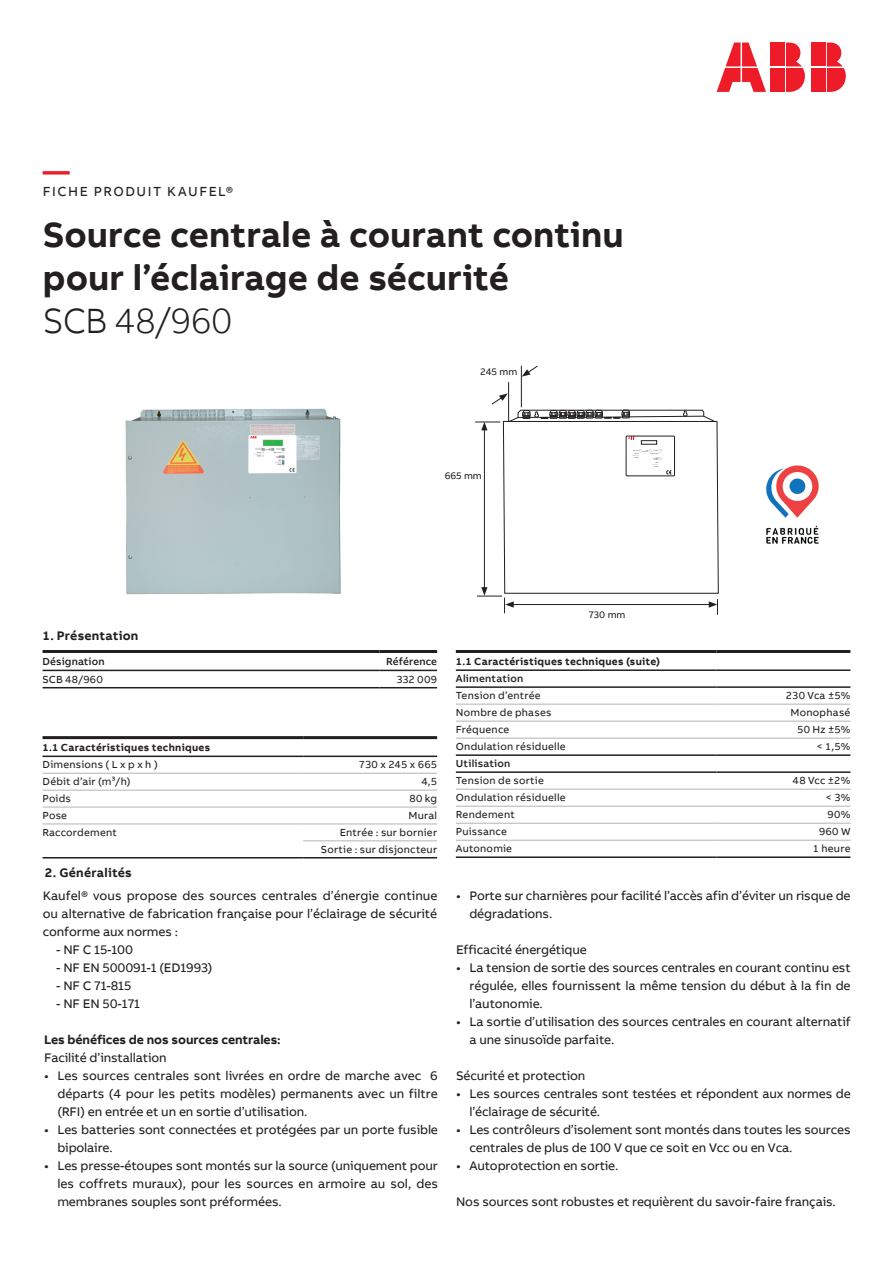
<style>
.page{position:relative;width:893px;height:1263px;background:#fff}
.page>*{position:absolute;margin:0;border:0;box-sizing:border-box;transform-origin:0 0}
.t1{font:700 36px/43.2px "AB Bvoice";color:#231f20}
.t2{font:300 36px "AB Bvoice";letter-spacing:-.005em;color:#231f20;scale:.96 1}
.t3{font:700 27px "AB Bvoice";color:#ee1c28}
.t4{font:13.5px "AB Bvoice";letter-spacing:.11em;color:#231f20}
.t5{font:12.75px/18px "AB Bvoice";letter-spacing:-.01em;color:#231f20}
.t6{font:700 12.75px "AB Bvoice";letter-spacing:-.01em;color:#231f20}
.t7{font:700 12.75px "AB Bvoice";letter-spacing:.015em;color:#231f20}
.t8{font:700 12.75px "AB Bvoice";letter-spacing:.02em;color:#231f20}
.t9{font:10.5px/17px "AB Bvoice";letter-spacing:.02em;color:#231f20;text-align:right}
.t10{font:700 10.5px "AB Bvoice";letter-spacing:.025em;color:#231f20}
.t11{font:500 10.5px "AB Bvoice";letter-spacing:.02em;color:#231f20}
.t12{font:9.75px "AB Bvoice";color:#231f20}
</style>
<div class="page">
<hr style="left:43px;top:670px;width:336px;height:1px;background:#231f20">
<hr style="left:379px;top:670px;width:58px;height:1px;background:#231f20">
<hr style="left:43px;top:650px;width:336px;height:3px;background:#231f20">
<hr style="left:379px;top:650px;width:58px;height:3px;background:#231f20">
<hr style="left:43px;top:687px;width:336px;height:1px;background:#231f20">
<hr style="left:379px;top:687px;width:58px;height:1px;background:#231f20">
<hr style="left:456px;top:704px;width:260px;height:1px;background:#b2b3b7">
<hr style="left:716px;top:704px;width:134px;height:1px;background:#b2b3b7">
<hr style="left:456px;top:721px;width:260px;height:1px;background:#b2b3b7">
<hr style="left:716px;top:721px;width:134px;height:1px;background:#b2b3b7">
<hr style="left:456px;top:738px;width:260px;height:1px;background:#b2b3b7">
<hr style="left:716px;top:738px;width:134px;height:1px;background:#b2b3b7">
<hr style="left:456px;top:789px;width:260px;height:1px;background:#b2b3b7">
<hr style="left:716px;top:789px;width:134px;height:1px;background:#b2b3b7">
<hr style="left:456px;top:806px;width:260px;height:1px;background:#b2b3b7">
<hr style="left:716px;top:806px;width:134px;height:1px;background:#b2b3b7">
<hr style="left:456px;top:823px;width:260px;height:1px;background:#b2b3b7">
<hr style="left:716px;top:823px;width:134px;height:1px;background:#b2b3b7">
<hr style="left:456px;top:840px;width:260px;height:1px;background:#b2b3b7">
<hr style="left:716px;top:840px;width:134px;height:1px;background:#b2b3b7">
<hr style="left:456px;top:856px;width:260px;height:2px;background:#231f20">
<hr style="left:716px;top:856px;width:134px;height:2px;background:#231f20">
<hr style="left:456px;top:650px;width:260px;height:3px;background:#231f20">
<hr style="left:716px;top:650px;width:134px;height:3px;background:#231f20">
<hr style="left:456px;top:669px;width:260px;height:2px;background:#231f20">
<hr style="left:716px;top:669px;width:134px;height:2px;background:#231f20">
<hr style="left:456px;top:686px;width:260px;height:2px;background:#231f20">
<hr style="left:716px;top:686px;width:134px;height:2px;background:#231f20">
<hr style="left:456px;top:754px;width:260px;height:2px;background:#231f20">
<hr style="left:716px;top:754px;width:134px;height:2px;background:#231f20">
<hr style="left:456px;top:771px;width:260px;height:2px;background:#231f20">
<hr style="left:716px;top:771px;width:134px;height:2px;background:#231f20">
<div style="left:811px;top:43px;width:14px;height:23px;background:#ee1c28"></div>
<div style="left:811px;top:68px;width:14px;height:24px;background:#ee1c28"></div>
<svg style="left:827px;top:43px;width:19px;height:49px"></svg>
<svg style="left:717px;top:43px;width:49px;height:49px"></svg>
<div style="left:770px;top:43px;width:14px;height:23px;background:#ee1c28"></div>
<div style="left:770px;top:68px;width:14px;height:24px;background:#ee1c28"></div>
<svg style="left:786px;top:43px;width:19px;height:49px"></svg>
<hr style="left:521px;top:366px;width:1px;height:41px;background:#231f20">
<hr style="left:508px;top:382px;width:1px;height:39px;background:#231f20">
<svg style="left:522px;top:365px;width:16px;height:12px"></svg>
<img style="left:125px;top:408px;width:216px;height:187px">
<svg style="left:475px;top:393px;width:244px;height:222px"></svg>
<div style="left:641px;top:440px;width:16px;height:4px;border:1px solid #231f20"></div>
<img style="left:766px;top:465px;width:53px;height:79px">
<hr style="left:43px;top:773px;width:260px;height:1px;background:#b2b3b7">
<hr style="left:303px;top:773px;width:134px;height:1px;background:#b2b3b7">
<hr style="left:43px;top:790px;width:260px;height:1px;background:#b2b3b7">
<hr style="left:303px;top:790px;width:134px;height:1px;background:#b2b3b7">
<hr style="left:43px;top:807px;width:260px;height:1px;background:#b2b3b7">
<hr style="left:303px;top:807px;width:134px;height:1px;background:#b2b3b7">
<hr style="left:43px;top:823px;width:260px;height:1px;background:#b2b3b7">
<hr style="left:303px;top:823px;width:134px;height:1px;background:#b2b3b7">
<hr style="left:303px;top:840px;width:134px;height:1px;background:#b2b3b7">
<hr style="left:43px;top:736px;width:260px;height:3px;background:#231f20">
<hr style="left:303px;top:736px;width:134px;height:3px;background:#231f20">
<hr style="left:43px;top:755px;width:260px;height:2px;background:#231f20">
<hr style="left:303px;top:755px;width:134px;height:2px;background:#231f20">
<hr style="left:43px;top:857px;width:260px;height:1px;background:#231f20">
<hr style="left:303px;top:857px;width:134px;height:1px;background:#231f20">
<h2 class="t3" style="left:43px;top:154px;width:28px">—</h2>
<p class="t4" style="left:43px;top:183px;width:192px">FICHE PRODUIT KAUFEL®</p>
<h1 class="t1" style="left:43px;top:213px;width:582px">Source centrale à courant continu pour l’éclairage de sécurité</h1>
<h1 class="t2" style="left:43px;top:300px;width:199px">SCB 48/960</h1>
<p class="t12" style="left:481px;top:365px;width:38px">245 mm</p>
<p class="t12" style="left:445px;top:470px;width:39px">665 mm</p>
<p class="t7" style="left:43px;top:628px;width:97px">1. Présentation</p>
<p class="t11" style="left:43px;top:655px;width:64px">Désignation</p>
<p class="t11" style="left:386px;top:655px;width:53px">Référence</p>
<p class="t9" style="left:43px;top:671px;width:62px">SCB 48/960</p>
<p class="t9" style="left:397px;top:671px;width:42px">332 009</p>
<p class="t10" style="left:43px;top:741px;width:169px">1.1 Caractéristiques techniques</p>
<p class="t9" style="left:43px;top:756px;width:117px">Dimensions ( L x p x h )</p>
<p class="t9" style="left:359px;top:756px;width:80px">730 x 245 x 665</p>
<p class="t9" style="left:43px;top:773px;width:90px">Débit d’air (m³/h)</p>
<p class="t9" style="left:421px;top:773px;width:17px">4,5</p>
<p class="t9" style="left:43px;top:790px;width:30px">Poids</p>
<p class="t9" style="left:409px;top:790px;width:29px">80 kg</p>
<p class="t9" style="left:43px;top:807px;width:26px">Pose</p>
<p class="t9" style="left:408px;top:807px;width:30px">Mural</p>
<p class="t9" style="left:43px;top:824px;width:76px">Raccordement</p>
<p class="t9" style="left:321px;top:824px;width:118px">Entrée : sur bornier<br>Sortie : sur disjoncteur</p>
<p class="t8" style="left:45px;top:865px;width:89px">2. Généralités</p>
<p class="t12" style="left:589px;top:609px;width:38px">730 mm</p>
<p class="t10" style="left:456px;top:655px;width:206px">1.1 Caractéristiques techniques (suite)</p>
<p class="t11" style="left:456px;top:672px;width:69px">Alimentation</p>
<p class="t9" style="left:456px;top:687px;width:86px">Tension d’entrée</p>
<p class="t9" style="left:786px;top:687px;width:66px">230 Vca ±5%</p>
<p class="t9" style="left:456px;top:704px;width:97px">Nombre de phases</p>
<p class="t9" style="left:790px;top:704px;width:61px">Monophasé</p>
<p class="t9" style="left:456px;top:721px;width:55px">Fréquence</p>
<p class="t9" style="left:797px;top:721px;width:55px">50 Hz ±5%</p>
<p class="t9" style="left:456px;top:738px;width:111px">Ondulation résiduelle</p>
<p class="t9" style="left:816px;top:738px;width:36px">&lt; 1,5%</p>
<p class="t11" style="left:456px;top:757px;width:56px">Utilisation</p>
<p class="t9" style="left:456px;top:772px;width:90px">Tension de sortie</p>
<p class="t9" style="left:793px;top:772px;width:59px">48 Vcc ±2%</p>
<p class="t9" style="left:456px;top:789px;width:111px">Ondulation résiduelle</p>
<p class="t9" style="left:825px;top:789px;width:26px">&lt; 3%</p>
<p class="t9" style="left:456px;top:806px;width:60px">Rendement</p>
<p class="t9" style="left:827px;top:806px;width:24px">90%</p>
<p class="t9" style="left:456px;top:823px;width:53px">Puissance</p>
<p class="t9" style="left:819px;top:823px;width:33px">960 W</p>
<p class="t9" style="left:456px;top:840px;width:58px">Autonomie</p>
<p class="t9" style="left:813px;top:840px;width:39px">1 heure</p>
<p class="t5" style="left:43px;top:887px;width:396px;text-align:justify">Kaufel® vous propose des sources centrales d’énergie continue ou alternative de fabrication française pour l’éclairage de sécurité conforme aux normes :</p>
<p class="t5" style="left:56px;top:941px;width:78px">- NF C 15-100</p>
<p class="t5" style="left:56px;top:959px;width:158px">- NF EN 500091-1 (ED1993)</p>
<p class="t5" style="left:56px;top:977px;width:77px">- NF C 71-815</p>
<p class="t5" style="left:56px;top:995px;width:85px">- NF EN 50-171</p>
<p class="t6" style="left:44px;top:1032px;width:238px">Les bénéfices de nos sources centrales:</p>
<p class="t5" style="left:44px;top:1049px;width:124px">Facilité d’installation</p>
<p class="t5" style="left:57px;top:1067px;width:382px;text-align:justify;text-indent:-13px">• Les sources centrales sont livrées en ordre de marche avec 6 départs (4 pour les petits modèles) permanents avec un filtre (RFI) en entrée et un en sortie d’utilisation.</p>
<p class="t5" style="left:57px;top:1121px;width:382px;text-indent:-13px">• Les batteries sont connectées et protégées par un porte fusible bipolaire.</p>
<p class="t5" style="left:57px;top:1157px;width:382px;text-align:justify;text-indent:-13px">• Les presse-étoupes sont montés sur la source (uniquement pour les coffrets muraux), pour les sources en armoire au sol, des membranes souples sont préformées.</p>
<p class="t5" style="left:469px;top:887px;width:383px;text-indent:-13px">• Porte sur charnières pour facilité l’accès afin d’éviter un risque de dégradations.</p>
<p class="t5" style="left:456px;top:941px;width:132px">Efficacité énergétique</p>
<p class="t5" style="left:469px;top:959px;width:383px;text-align:justify;text-indent:-13px">• La tension de sortie des sources centrales en courant continu est régulée, elles fournissent la même tension du début à la fin de l’autonomie.</p>
<p class="t5" style="left:469px;top:1013px;width:383px;text-indent:-13px">• La sortie d’utilisation des sources centrales en courant alternatif a une sinusoïde parfaite.</p>
<p class="t5" style="left:456px;top:1067px;width:131px">Sécurité et protection</p>
<p class="t5" style="left:469px;top:1085px;width:383px;text-indent:-13px">• Les sources centrales sont testées et répondent aux normes de l’éclairage de sécurité.</p>
<p class="t5" style="left:469px;top:1121px;width:383px;text-indent:-13px">• Les contrôleurs d’isolement sont montés dans toutes les sources centrales de plus de 100 V que ce soit en Vcc ou en Vca.</p>
<p class="t5" style="left:456px;top:1157px;width:164px">• Autoprotection en sortie.</p>
<p class="t5" style="left:456px;top:1193px;width:381px">Nos sources sont robustes et requièrent du savoir-faire français.</p>
</div>
